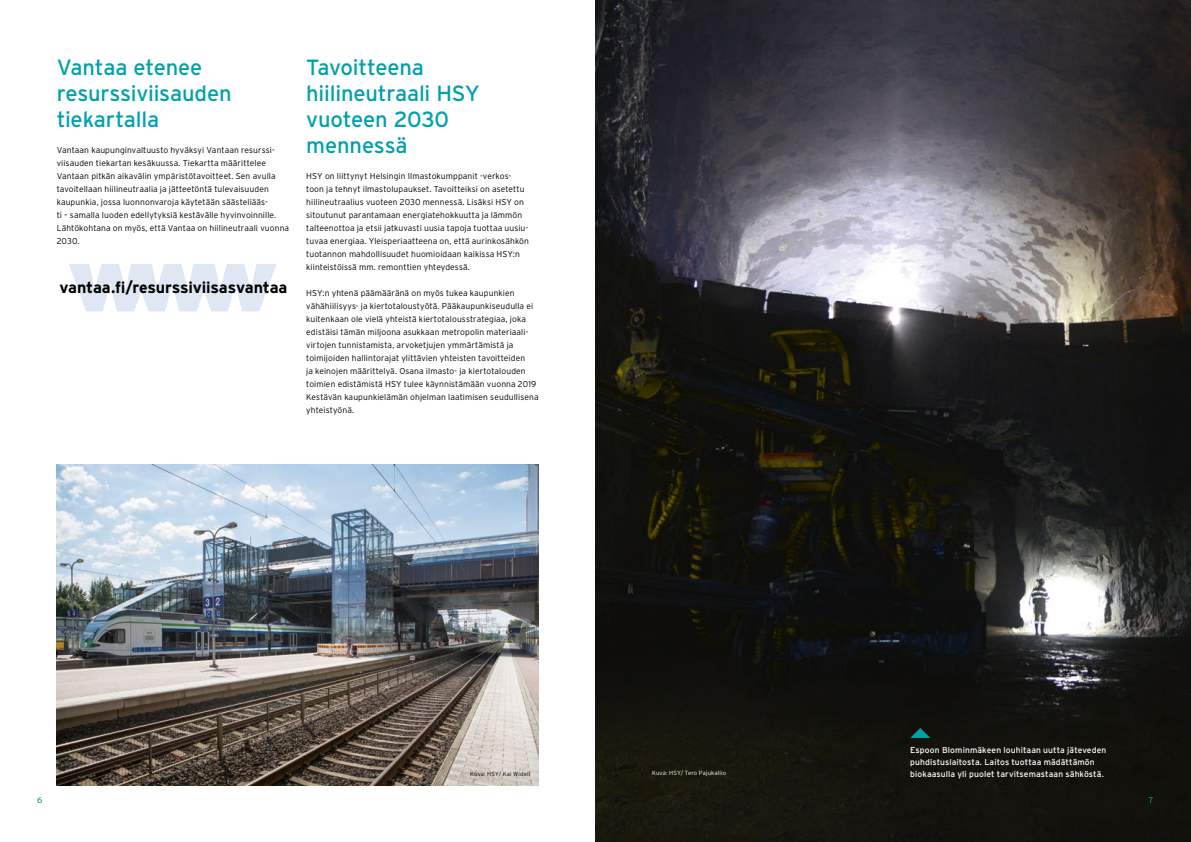
<style>
.page{position:relative;width:1191px;height:842px;background:#fff}
.page>*{position:absolute;margin:0;border:0;box-sizing:border-box;transform-origin:0 0}
.t1{font:22px/26px "Interstate";letter-spacing:-.01em;color:#00a0ad}
.t2{font:700 16px "Interstate";letter-spacing:-.01em;color:#000}
.t3{font:300 8.5px/13px "Interstate";letter-spacing:.01em;color:#000}
.t4{font:8.5px/12px "Interstate";letter-spacing:.01em;color:#fff}
.t5{font:300 8.5px "Interstate";color:#007480}
.t6{font:300 8.5px "Interstate";color:#00a0ad}
.t7{font:300 6px "Interstate";letter-spacing:.02em;color:#fff}
.t8{font:300 6px "Interstate";letter-spacing:.025em;color:#000}
</style>
<div class="page">
<svg style="left:69px;top:264px;width:207px;height:47px"></svg>
<img style="left:595px;top:0;width:596px;height:842px">
<img style="left:57px;top:464px;width:482px;height:321px">
<svg style="left:910px;top:728px;width:20px;height:10px"></svg>
<h1 class="t1" style="left:57px;top:54px;width:176px">Vantaa etenee resurssiviisauden tiekartalla</h1>
<p class="t3" style="left:57px;top:143px;width:234px">Vantaan kaupunginvaltuusto hyväksyi Vantaan resurssi&shy;viisauden tiekartan kesäkuussa. Tiekartta määrittelee Vantaan pitkän aikavälin ympäristötavoitteet. Sen avulla tavoitellaan hiilineutraalia ja jätteetöntä tulevaisuuden kaupunkia, jossa luonnonvaroja käytetään säästeliääs-<br>ti – samalla luoden edellytyksiä kestävälle hyvinvoinnille.<br>Lähtökohtana on myös, että Vantaa on hiilineutraali vuonna 2030.</p>
<h2 class="t2" style="left:59px;top:278px;width:230px">vantaa.fi/resurssiviisasvantaa</h2>
<h1 class="t1" style="left:306px;top:54px;width:175px">Tavoitteena hiilineutraali HSY vuoteen 2030 mennessä</h1>
<p class="t3" style="left:306px;top:169px;width:224px">HSY on liittynyt Helsingin Ilmastokumppanit -verkos&shy;toon ja tehnyt ilmastolupaukset. Tavoitteiksi on asetettu hiilineutraalius vuoteen 2030 mennessä. Lisäksi HSY on sitoutunut parantamaan energiatehokkuutta ja lämmön talteenottoa ja etsii jatkuvasti uusia tapoja tuottaa uusiu&shy;tuvaa energiaa. Yleisperiaatteena on, että aurinkosähkön tuotannon mahdollisuudet huomioidaan kaikissa HSY:n kiinteistöissä mm. remonttien yhteydessä.</p>
<p class="t3" style="left:306px;top:286px;width:234px">HSY:n yhtenä päämääränä on myös tukea kaupunkien vähähiilisyys- ja kiertotaloustyötä. Pääkaupunkiseudulla ei kuitenkaan ole vielä yhteistä kiertotalousstrategiaa, joka edistäisi tämän miljoona asukkaan metropolin materiaali&shy;virtojen tunnistamista, arvoketjujen ymmärtämistä ja toimijoiden hallintorajat ylittävien yhteisten tavoitteiden<br>ja keinojen määrittelyä. Osana ilmasto- ja kiertotalouden toimien edistämistä HSY tulee käynnistämään vuonna 2019<br>Kestävän kaupunkielämän ohjelman laatimisen seudullisena yhteistyönä.</p>
<p class="t8" style="left:470px;top:770px;width:61px">Kuva: HSY/ Kai Widell</p>
<p class="t4" style="left:910px;top:744px;width:198px">Espoon Blominmäkeen louhitaan uutta jäteveden puhdistuslaitosta. Laitos tuottaa mädättämön</p>
<p class="t7" style="left:652px;top:770px;width:75px">Kuva: HSY/ Tero Pajukallio</p>
<p class="t4" style="left:910px;top:768px;width:195px">biokaasulla yli puolet tarvitsemastaan sähköstä.</p>
<p class="t5" style="left:37px;top:795px;width:7px">6</p>
<p class="t6" style="left:1149px;top:795px;width:6px">7</p>
</div>
